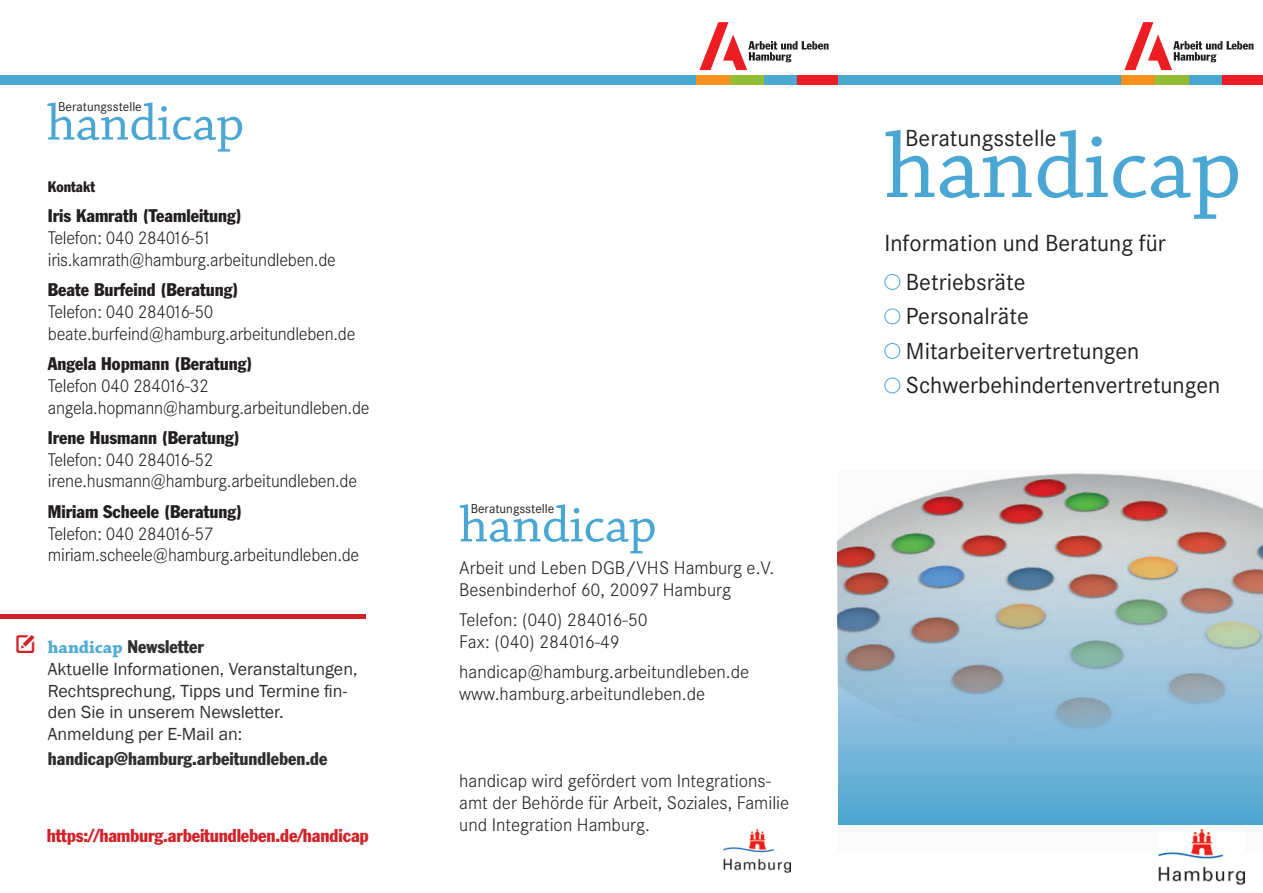
<style>
.page{position:relative;width:1263px;height:893px;background:#fff}
.page>*{position:absolute;margin:0;border:0;box-sizing:border-box;transform-origin:0 0}
.t1{font:96px "Chaparral Pro";color:#4aa7d4}
.t2{font:53.1px "Chaparral Pro";color:#4aa7d4}
.t3{font:22.8px "Corporate SBQ";color:#231f20}
.t4{font:condensed 18.3px "Franklin Gothic";letter-spacing:-.01em;color:#d1232a}
.t5{font:300 18px "Corporate SBQ";letter-spacing:-.015em;color:#231f20;scale:.96 1}
.t6{font:300 18px/21.8px "Corporate SBQ";letter-spacing:-.015em;color:#231f20}
.Infokasten_bold{font:18px/21.8px "Franklin Gothic";color:#312f30}
.t7{font:condensed 18px "Franklin Gothic";color:#231f20}
.Infokasten_bold-2{font:condensed 18px "Franklin Gothic";color:#312f30}
.t8{font:condensed 15px "Franklin Gothic";color:#231f20}
.t9{font:12.6px "Corporate SBQ";color:#231f20}
.s1{font-family:"Chaparral Pro";font-weight:700;font-stretch:normal;color:#53acd6}
</style>
<div class="page">
<img style="left:841px;top:473px;width:422px;height:64px">
<svg style="left:838px;top:537px;width:425px;height:288px;background:#92b5c9"></svg>
<div style="left:838px;top:75px;width:292px;height:10px;background:#4aa7d4"></div>
<div style="left:1121px;top:75px;width:34px;height:10px;background:#f7931d"></div>
<div style="left:1155px;top:75px;width:34px;height:10px;background:#96bc33"></div>
<div style="left:1189px;top:75px;width:34px;height:10px;background:#4aa7d4"></div>
<div style="left:1223px;top:75px;width:40px;height:10px;background:#ee1d23"></div>
<svg style="left:1124px;top:22px;width:129px;height:48px"></svg>
<img style="left:723px;top:829px;width:68px;height:44px">
<img style="left:1159px;top:829px;width:86px;height:55px">
<div style="left:228px;top:75px;width:477px;height:10px;background:#4aa7d4"></div>
<div style="left:696px;top:75px;width:34px;height:10px;background:#f7931d"></div>
<div style="left:730px;top:75px;width:34px;height:10px;background:#96bc33"></div>
<div style="left:764px;top:75px;width:34px;height:10px;background:#4aa7d4"></div>
<div style="left:798px;top:75px;width:40px;height:10px;background:#ee1d23"></div>
<svg style="left:699px;top:22px;width:130px;height:48px"></svg>
<div style="left:0;top:75px;width:245px;height:10px;background:#4aa7d4"></div>
<div style="left:884px;top:274px;width:16px;height:16px;border:1px solid #4aa7d4;border-radius:50%"></div>
<div style="left:884px;top:309px;width:16px;height:15px;border:1px solid #4aa7d4;border-radius:50%"></div>
<div style="left:884px;top:343px;width:16px;height:16px;border:1px solid #4aa7d4;border-radius:50%"></div>
<div style="left:884px;top:378px;width:16px;height:15px;border:1px solid #4aa7d4;border-radius:50%"></div>
<div style="left:0;top:614px;width:366px;height:5px;background:#d1232a"></div>
<p class="t9" style="left:58px;top:100px;width:85px">Beratungsstelle</p>
<p class="t2" style="left:47px;top:93px;width:199px">handicap</p>
<p class="t8" style="left:48px;top:177px;width:49px">Kontakt</p>
<p class="t7" style="left:48px;top:205px;width:195px">Iris Kamrath (Teamleitung)</p>
<p class="t5" style="left:48px;top:227px;width:172px">Telefon: 040 284016-51</p>
<p class="t5" style="left:48px;top:249px;width:302px">iris.kamrath@hamburg.arbeitundleben.de</p>
<p class="t7" style="left:48px;top:279px;width:192px">Beate Burfeind (Beratung)</p>
<p class="t5" style="left:48px;top:301px;width:174px">Telefon: 040 284016-50</p>
<p class="t5" style="left:48px;top:323px;width:322px">beate.burfeind@hamburg.arbeitundleben.de</p>
<p class="t7" style="left:48px;top:353px;width:206px">Angela Hopmann (Beratung)</p>
<p class="t5" style="left:48px;top:375px;width:169px">Telefon 040 284016-32</p>
<p class="t5" style="left:48px;top:397px;width:337px">angela.hopmann@hamburg.arbeitundleben.de</p>
<p class="t7" style="left:48px;top:426px;width:193px">Irene Husmann (Beratung)</p>
<p class="t5" style="left:48px;top:449px;width:174px">Telefon: 040 284016-52</p>
<p class="t5" style="left:48px;top:471px;width:324px">irene.husmann@hamburg.arbeitundleben.de</p>
<p class="t7" style="left:48px;top:500px;width:196px">Miriam Scheele (Beratung)</p>
<p class="t5" style="left:48px;top:523px;width:173px">Telefon: 040 284016-57</p>
<p class="t5" style="left:48px;top:545px;width:326px">miriam.scheele@hamburg.arbeitundleben.de</p>
<p class="Infokasten_bold-2" style="left:48px;top:636px;width:157px"><span class="s1">handicap</span> Newsletter</p>
<p class="Infokasten_bold" style="left:48px;top:658px;width:311px">Aktuelle Informationen, Veranstaltungen, Rechtsprechung, Tipps und Termine fin&shy;den Sie in unserem Newsletter.<br>Anmeldung per E-Mail an:</p>
<p class="Infokasten_bold-2" style="left:48px;top:748px;width:281px">handicap@hamburg.arbeitundleben.de</p>
<p class="t4" style="left:47px;top:824px;width:323px">https://hamburg.arbeitundleben.de/handicap</p>
<p class="t9" style="left:471px;top:501px;width:85px">Beratungsstelle</p>
<p class="t2" style="left:459px;top:495px;width:199px">handicap</p>
<p class="t6" style="left:459px;top:557px;width:317px">Arbeit und Leben DGB/VHS Hamburg e.V.</p>
<p class="t6" style="left:459px;top:579px;width:273px">Besenbinderhof 60, 20097 Hamburg</p>
<p class="t6" style="left:459px;top:609px;width:190px">Telefon: (040) 284016-50</p>
<p class="t6" style="left:459px;top:631px;width:162px">Fax: (040) 284016-49</p>
<p class="t6" style="left:459px;top:661px;width:292px">handicap@hamburg.arbeitundleben.de</p>
<p class="t6" style="left:459px;top:683px;width:248px">www.hamburg.arbeitundleben.de</p>
<p class="t6" style="left:459px;top:770px;width:332px">handicap wird gefördert vom Integrations&shy;amt der Behörde für Arbeit, Soziales, Familie und Integration Hamburg.</p>
<p class="t3" style="left:905px;top:125px;width:153px">Beratungsstelle</p>
<p class="t1" style="left:884px;top:114px;width:359px">handicap</p>
<p class="t3" style="left:884px;top:230px;width:283px">Information und Beratung für</p>
<p class="t3" style="left:906px;top:268px;width:121px">Betriebsräte</p>
<p class="t3" style="left:906px;top:303px;width:124px">Personalräte</p>
<p class="t3" style="left:906px;top:337px;width:235px">Mitarbeitervertretungen</p>
<p class="t3" style="left:906px;top:372px;width:316px">Schwerbehindertenvertretungen</p>
</div>
